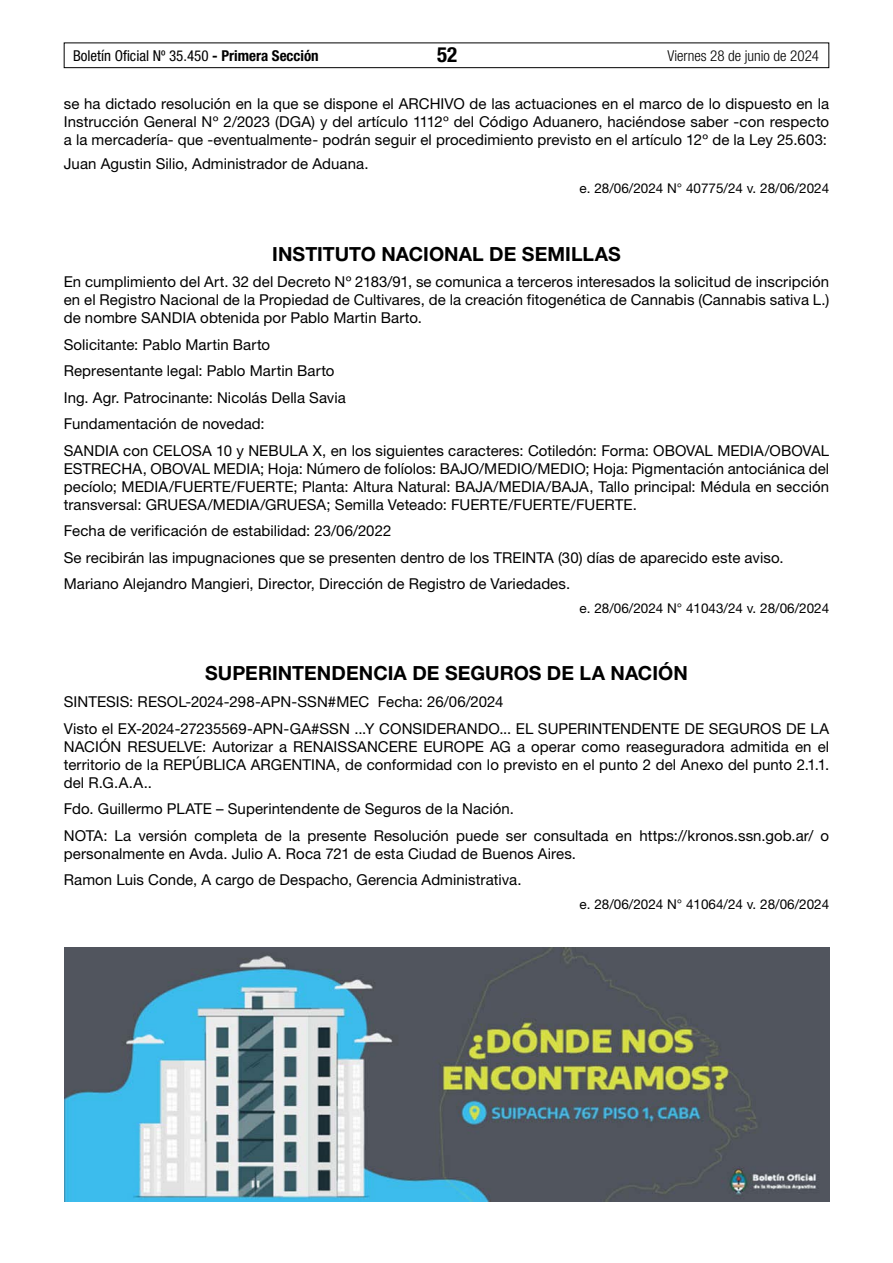
<style>
.page{position:relative;width:893px;height:1263px;background:#fff}
.page>*{position:absolute;margin:0;border:0;box-sizing:border-box;transform-origin:0 0}
.t1{font:700 condensed 21px "Helvetica Neue LT Std";color:#000}
.t2{font:700 19.5px "Helvetica Neue LT Std";letter-spacing:.005em;color:#000}
.t3{font:15px/26.5px "Helvetica Neue LT Std";letter-spacing:.005em;color:#000}
.t4{font:condensed 15px "Helvetica Neue LT Std";color:#000}
.t5{font:300 condensed 15px "Helvetica Neue LT Std";color:#000}
.t6{font:13.5px "Helvetica Neue LT Std";color:#000}
.s1{font-weight:700}
</style>
<div class="page">
<div style="left:64px;top:43px;width:765px;height:25px;border:1px solid #000"></div>
<img style="left:65px;top:947px;width:765px;height:254px">
<p class="t4" style="left:73px;top:47px;width:247px">Boletín Oficial Nº 35.450 <span class="s1">- Primera Sección</span></p>
<h1 class="t1" style="left:437px;top:42px;width:22px">52</h1>
<p class="t5" style="left:667px;top:47px;width:153px">Viernes 28 de junio de 2024</p>
<p class="t3" style="left:64px;top:94px;width:767px;line-height:18px;text-align:justify">se ha dictado resolución en la que se dispone el ARCHIVO de las actuaciones en el marco de lo dispuesto en la Instrucción General Nº 2/2023 (DGA) y del artículo 1112º del Código Aduanero, haciéndose saber -con respecto a la mercadería- que -eventualmente- podrán seguir el procedimiento previsto en el artículo 12º de la Ley 25.603:</p>
<p class="t3" style="left:64px;top:151px;width:306px">Juan Agustin Silio, Administrador de Aduana.</p>
<p class="t6" style="left:580px;top:180px;width:251px">e. 28/06/2024 N° 40775/24 v. 28/06/2024</p>
<h2 class="t2" style="left:272px;top:242px;width:350px">INSTITUTO NACIONAL DE SEMILLAS</h2>
<p class="t3" style="left:64px;top:273px;width:767px;line-height:18px;text-align:justify">En cumplimiento del Art. 32 del Decreto Nº 2183/91, se comunica a terceros interesados la solicitud de inscripción en el Registro Nacional de la Propiedad de Cultivares, de la creación fitogenética de Cannabis (Cannabis sativa L.) de nombre SANDIA obtenida por Pablo Martin Barto.</p>
<p class="t3" style="left:64px;top:331px;width:767px">Solicitante: Pablo Martin Barto<br>Representante legal: Pablo Martin Barto<br>Ing. Agr. Patrocinante: Nicolás Della Savia<br>Fundamentación de novedad:<br>SANDIA con CELOSA 10 y NEBULA X, en los siguientes caracteres: Cotiledón: Forma: OBOVAL MEDIA/OBOVAL</p>
<p class="t3" style="left:64px;top:459px;width:767px;line-height:18px;text-align:justify">ESTRECHA, OBOVAL MEDIA; Hoja: Número de folíolos: BAJO/MEDIO/MEDIO; Hoja: Pigmentación antociánica del pecíolo; MEDIA/FUERTE/FUERTE; Planta: Altura Natural: BAJA/MEDIA/BAJA, Tallo principal: Médula en sección transversal: GRUESA/MEDIA/GRUESA; Semilla Veteado: FUERTE/FUERTE/FUERTE.</p>
<p class="t3" style="left:64px;top:517px;width:721px">Fecha de verificación de estabilidad: 23/06/2022<br>Se recibirán las impugnaciones que se presenten dentro de los TREINTA (30) días de aparecido este aviso.<br>Mariano Alejandro Mangieri, Director, Dirección de Registro de Variedades.</p>
<p class="t6" style="left:580px;top:600px;width:251px">e. 28/06/2024 N° 41043/24 v. 28/06/2024</p>
<h2 class="t2" style="left:205px;top:661px;width:484px">SUPERINTENDENCIA DE SEGUROS DE LA NACIÓN</h2>
<p class="t3" style="left:64px;top:688px;width:767px">SINTESIS: RESOL-2024-298-APN-SSN#MEC Fecha: 26/06/2024<br>Visto el EX-2024-27235569-APN-GA#SSN ...Y CONSIDERANDO... EL SUPERINTENDENTE DE SEGUROS DE LA</p>
<p class="t3" style="left:64px;top:737px;width:767px;line-height:18px;text-align:justify">NACIÓN RESUELVE: Autorizar a RENAISSANCERE EUROPE AG a operar como reaseguradora admitida en el territorio de la REPÚBLICA ARGENTINA, de conformidad con lo previsto en el punto 2 del Anexo del punto 2.1.1. del R.G.A.A..</p>
<p class="t3" style="left:64px;top:795px;width:767px">Fdo. Guillermo PLATE – Superintendente de Seguros de la Nación.<br>NOTA: La versión completa de la presente Resolución puede ser consultada en https://kronos.ssn.gob.ar/ o</p>
<p class="t3" style="left:64px;top:840px;width:514px">personalmente en Avda. Julio A. Roca 721 de esta Ciudad de Buenos Aires.<br>Ramon Luis Conde, A cargo de Despacho, Gerencia Administrativa.</p>
<p class="t6" style="left:580px;top:896px;width:251px">e. 28/06/2024 N° 41064/24 v. 28/06/2024</p>
</div>
